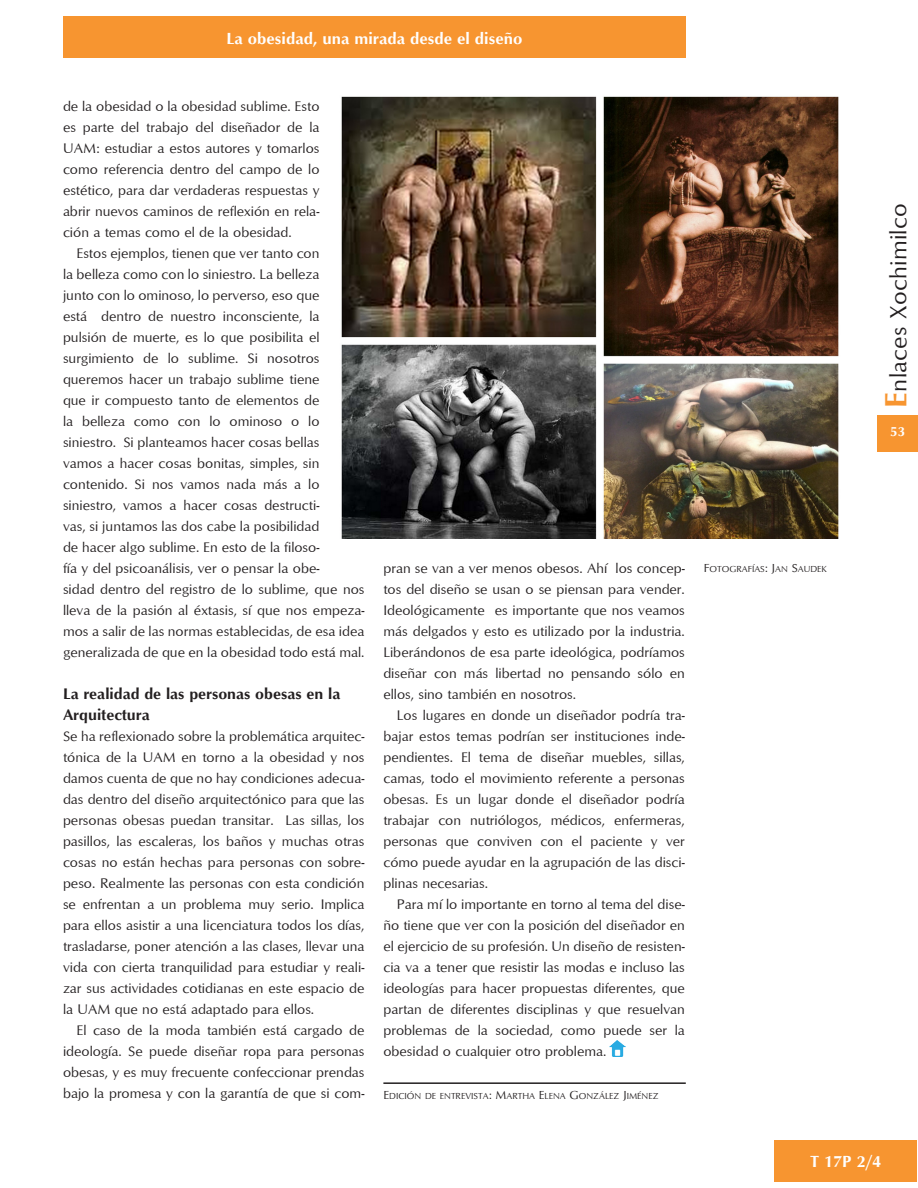
<style>
.page{position:relative;width:918px;height:1188px;background:#fff}
.page>*{position:absolute;margin:0;border:0;box-sizing:border-box;transform-origin:0 0}
.t1{font:24px "Optimum";letter-spacing:.01em;color:#231f20}
.t2{font:700 16.5px "Optimum";color:#fff}
.subtitulo{font:700 15.75px/21px "Optimum";color:#231f20}
.cuerpo_de_texto{font:14.25px/21px "Optimum";color:#231f20;text-align:justify}
.cuerpo_de_textosin_s{font:14.25px/21px "Optimum";color:#231f20;text-align:justify}
.folio{font:700 13.5px "Optimum";color:#fff}
.pie{font:9px "Optimum";color:#231f20}
.pies_de_foto{font:9px "Optimum";color:#231f20}
.s1{font-size:12px}
.s2{font-weight:700;font-size:31.5px;color:#f79530}
</style>
<div class="page">
<div style="left:877px;top:415px;width:41px;height:36px;background:#f79530"></div>
<div style="left:63px;top:16px;width:623px;height:42px;background:#f79530"></div>
<div style="left:775px;top:1140px;width:142px;height:42px;background:#f79530"></div>
<img style="left:341px;top:96px;width:498px;height:442px">
<hr style="left:383px;top:1082px;width:303px;height:2px;background:#231f20">
<img style="left:609px;top:1041px;width:16px;height:16px">
<p class="t2" style="left:226px;top:28px;width:297px">La obesidad, una mirada desde el diseño</p>
<p class="cuerpo_de_texto" style="left:63px;top:95px;width:258px">de la obesidad o la obesidad sublime. Esto es parte del trabajo del diseñador de la UAM: estudiar a estos autores y tomarlos como referencia dentro del campo de lo estético, para dar verdaderas respuestas y abrir nuevos caminos de reflexión en rela&shy;ción a temas como el de la obesidad.</p>
<p class="cuerpo_de_texto" style="left:63px;top:242px;width:303px;text-align:left;text-indent:14px">Estos ejemplos, tienen que ver tanto con<br>la belleza como con lo siniestro. La belleza<br>junto con lo ominoso, lo perverso, eso que<br>está dentro de nuestro inconsciente, la pulsión de muerte, es lo que posibilita el surgimiento de lo sublime. Si nosotros queremos hacer un trabajo sublime tiene<br>que ir compuesto tanto de elementos de<br>la belleza como con lo ominoso o lo siniestro. Si planteamos hacer cosas bellas<br>vamos a hacer cosas bonitas, simples, sin contenido. Si nos vamos nada más a lo siniestro, vamos a hacer cosas destructi-<br>vas, si juntamos las dos cabe la posibilidad<br>de hacer algo sublime. En esto de la filoso-<br>fía y del psicoanálisis, ver o pensar la obe-<br>sidad dentro del registro de lo sublime, que nos lleva de la pasión al éxtasis, sí que nos empeza&shy;mos a salir de las normas establecidas, de esa idea generalizada de que en la obesidad todo está mal.</p>
<p class="subtitulo" style="left:63px;top:683px;width:279px">La realidad de las personas obesas en la<br>Arquitectura</p>
<p class="cuerpo_de_textosin_s" style="left:63px;top:725px;width:303px">Se ha reflexionado sobre la problemática arquitec&shy;tónica de la UAM en torno a la obesidad y nos damos cuenta de que no hay condiciones adecua&shy;das dentro del diseño arquitectónico para que las personas obesas puedan transitar. Las sillas, los pasillos, las escaleras, los baños y muchas otras cosas no están hechas para personas con sobre&shy;peso. Realmente las personas con esta condición se enfrentan a un problema muy serio. Implica para ellos asistir a una licenciatura todos los días, trasladarse, poner atención a las clases, llevar una vida con cierta tranquilidad para estudiar y reali&shy;zar sus actividades cotidianas en este espacio de la UAM que no está adaptado para ellos.</p>
<p class="cuerpo_de_texto" style="left:63px;top:1019px;width:303px;text-indent:14px">El caso de la moda también está cargado de ideología. Se puede diseñar ropa para personas obesas, y es muy frecuente confeccionar prendas bajo la promesa y con la garantía de que si com-</p>
<p class="cuerpo_de_texto" style="left:383px;top:557px;width:303px">pran se van a ver menos obesos. Ahí los concep&shy;tos del diseño se usan o se piensan para vender.<br>Ideológicamente es importante que nos veamos más delgados y esto es utilizado por la industria.<br>Liberándonos de esa parte ideológica, podríamos diseñar con más libertad no pensando sólo en ellos, sino también en nosotros.</p>
<p class="cuerpo_de_texto" style="left:383px;top:704px;width:303px;text-indent:14px">Los lugares en donde un diseñador podría tra&shy;bajar estos temas podrían ser instituciones inde&shy;pendientes. El tema de diseñar muebles, sillas, camas, todo el movimiento referente a personas obesas. Es un lugar donde el diseñador podría trabajar con nutriólogos, médicos, enfermeras, personas que conviven con el paciente y ver cómo puede ayudar en la agrupación de las disci&shy;plinas necesarias.</p>
<p class="cuerpo_de_texto" style="left:383px;top:893px;width:303px;text-indent:14px">Para mí lo importante en torno al tema del dise&shy;ño tiene que ver con la posición del diseñador en el ejercicio de su profesión. Un diseño de resisten&shy;cia va a tener que resistir las modas e incluso las ideologías para hacer propuestas diferentes, que partan de diferentes disciplinas y que resuelvan problemas de la sociedad, como puede ser la obesidad o cualquier otro problema.</p>
<p class="pie" style="left:383px;top:1090px;width:277px"><span class="s1">E</span>DICIÓN DE ENTREVISTA<span class="s1">: M</span>ARTHA <span class="s1">E</span>LENA <span class="s1">G</span> ONZÁLEZ <span class="s1">J</span>IMÉNEZ</p>
<p class="pies_de_foto" style="left:704px;top:564px;width:124px"><span class="s1">F</span>OTOGRAFÍAS<span class="s1">: J</span>AN <span class="s1">S</span>AUDEK</p>
<h1 class="t1" style="left:884px;top:408px;width:206px;rotate:-90deg"><span class="s2">E</span>nlaces Xochimilco</h1>
<p class="folio" style="left:890px;top:424px;width:16px">53</p>
<p class="t2" style="left:811px;top:1152px;width:72px">T 17P 2/4</p>
</div>
